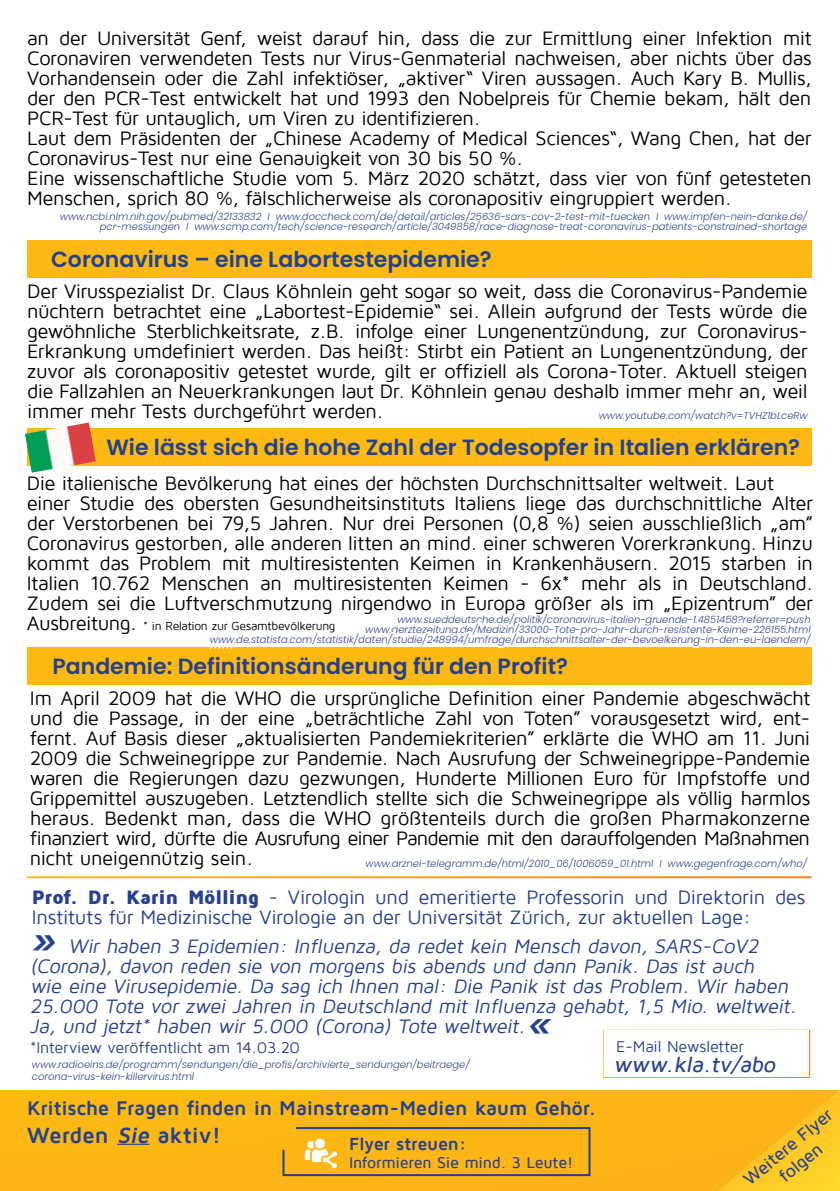
<style>
.page{position:relative;width:840px;height:1191px;background:#fff}
.page>*{position:absolute;margin:0;border:0;box-sizing:border-box;transform-origin:0 0}
.t1{font:italic 700 38px "Maven Pro";color:#25408f}
.t2{font:700 22.6px "Maven Pro";letter-spacing:-.005em;color:#25408f}
.t3{font:600 22px "Poppins";color:#25408f}
.t4{font:italic 500 22px "Maven Pro";color:#25408f}
.t5{font:700 20.4px "Maven Pro";letter-spacing:-.015em;color:#25408f}
.t6{font:20px/20px "Maven Pro";letter-spacing:-.025em;color:#000}
.t7{font:italic 20px/20px "Maven Pro";color:#25408f}
.t8{font:20px/20px "Maven Pro";letter-spacing:-.015em;color:#25408f}
.t9{font:500 18px/20px "Maven Pro";color:#25408f;text-align:center}
.t10{font:700 18px "Maven Pro";letter-spacing:-.015em;color:#25408f}
.t11{font:16px "Maven Pro";letter-spacing:-.015em;color:#25408f}
.t12{font:500 16px "Maven Pro";letter-spacing:-.015em;color:#25408f}
.t13{font:12px "Maven Pro";letter-spacing:-.025em;color:#000}
.t14{font:italic 300 10px/10px "Poppins";color:#2d4592;text-align:right}
.s1{font-size:20px}
.s2{font-weight:900}
.s3{font-weight:700;font-size:40px}
.s4{font-style:italic}
</style>
<div class="page">
<div style="left:27px;top:241px;width:784px;height:36px;background:#fdb914"></div>
<div style="left:27px;top:648px;width:784px;height:36px;background:#fdba13"></div>
<div style="left:0;top:1090px;width:839px;height:101px;background:#fdb715"></div>
<div style="left:27px;top:429px;width:784px;height:36px;background:#fdba13"></div>
<svg style="left:718px;top:1091px;width:121px;height:100px"></svg>
<div style="left:603px;top:1029px;width:206px;height:49px;background:#fff;border:2px solid #fff"></div>
<img style="left:25px;top:422px;width:71px;height:50px">
<svg style="left:282px;top:1127px;width:309px;height:50px"></svg>
<hr style="left:117px;top:1143px;width:32px;height:1px;background:#25408f">
<svg style="left:206px;top:647px;width:606px;height:38px"></svg>
<p class="t6" style="left:27px;top:29px;width:785px">an der Universität Genf, weist darauf hin, dass die zur Ermittlung einer Infektion mit Coronaviren verwendeten Tests nur Virus-Genmaterial nachweisen, aber nichts über das Vorhandensein oder die Zahl infektiöser, „aktiver“ Viren aussagen. Auch Kary B. Mullis, der den PCR-Test entwickelt hat und 1993 den Nobelpreis für Chemie bekam, hält den PCR-Test für untauglich, um Viren zu identifizieren.<br>Laut dem Präsidenten der „Chinese Academy of Medical Sciences“, Wang Chen, hat der Coronavirus-Test nur eine Genauigkeit von 30 bis 50 %.<br>Eine wissenschaftliche Studie vom 5. März 2020 schätzt, dass vier von fünf getesteten Menschen, sprich 80 %, fälschlicherweise als coronapositiv eingruppiert werden.</p>
<p class="t14" style="left:60px;top:212px;width:748px">www.ncbi.nlm.nih.gov/pubmed/32133832 I www.doccheck.com/de/detail/articles/25636-sars-cov-2-test-mit-tuecken I www.impfen-nein-danke.de/ pcr-messungen I www.scmp.com/tech/science-research/article/3049858/race-diagnose-treat-coronavirus-patients-constrained-shortage</p>
<p class="t3" style="left:51px;top:246px;width:442px">Coronavirus – eine Labortestepidemie?</p>
<p class="t6" style="left:27px;top:281px;width:781px;text-align:justify">Der Virusspezialist Dr. Claus Köhnlein geht sogar so weit, dass die Coronavirus-Pandemie nüchtern betrachtet eine „Labortest-Epidemie“ sei. Allein aufgrund der Tests würde die gewöhnliche Sterblichkeitsrate, z.B. infolge einer Lungenentzündung, zur Coronavirus-Erkrankung umdefiniert werden. Das heißt: Stirbt ein Patient an Lungenentzündung, der zuvor als coronapositiv getestet wurde, gilt er offiziell als Corona-Toter. Aktuell steigen die Fallzahlen an Neuerkrankungen laut Dr. Köhnlein genau deshalb immer mehr an, weil immer mehr Tests durchgeführt werden.</p>
<p class="t14" style="left:598px;top:410px;width:210px">www.youtube.com/watch?v=TVHZ1bLceRw</p>
<p class="t3" style="left:106px;top:434px;width:694px">Wie lässt sich die hohe Zahl der Todesopfer in Italien erklären?</p>
<p class="t6" style="left:27px;top:473px;width:787px">Die italienische Bevölkerung hat eines der höchsten Durchschnittsalter weltweit. Laut einer Studie des obersten Gesundheitsinstituts Italiens liege das durchschnittliche Alter der Verstorbenen bei 79,5 Jahren. Nur drei Personen (0,8 %) seien ausschließlich „am” Coronavirus gestorben, alle anderen litten an mind. einer schweren Vorerkrankung. Hinzu kommt das Problem mit multiresistenten Keimen in Krankenhäusern. 2015 starben in Italien 10.762 Menschen an multiresistenten Keimen - 6x* mehr als in Deutschland.<br>Zudem sei die Luftverschmutzung nirgendwo in Europa größer als im „Epizentrum” der</p>
<p class="t13" style="left:27px;top:620px;width:310px"><span class="s1">Ausbreitung.</span> * in Relation zur Gesamtbevölkerung</p>
<p class="t14" style="left:210px;top:615px;width:602px">www.sueddeutsche.de/politik/coronavirus-italien-gruende-1.4851458?referrer=push www.aerztezeitung.de/Medizin/33000-Tote-pro-Jahr-durch-resistente-Keime-226155.html www.de.statista.com/statistik/daten/studie/248994/umfrage/durchschnittsalter-der-bevoelkerung-in-den-eu-laendern/</p>
<p class="t3" style="left:52px;top:654px;width:516px">Pandemie: Definitionsänderung für den Profit?</p>
<p class="t6" style="left:30px;top:689px;width:781px;text-align:justify">Im April 2009 hat die WHO die ursprüngliche Definition einer Pandemie abgeschwächt und die Passage, in der eine „beträchtliche Zahl von Toten” vorausgesetzt wird, ent&shy;fernt. Auf Basis dieser „aktualisierten Pandemiekriterien” erklärte die WHO am 11. Juni 2009 die Schweinegrippe zur Pandemie. Nach Ausrufung der Schweinegrippe-Pandemie waren die Regierungen dazu gezwungen, Hunderte Millionen Euro für Impfstoffe und Grippemittel auszugeben. Letztendlich stellte sich die Schweinegrippe als völlig harmlos heraus. Bedenkt man, dass die WHO größtenteils durch die großen Pharmakonzerne finanziert wird, dürfte die Ausrufung einer Pandemie mit den darauffolgenden Maßnahmen nicht uneigennützig sein.</p>
<p class="t14" style="left:365px;top:858px;width:443px">www.arznei-telegramm.de/html/2010_06/1006059_01.html I www.gegenfrage.com/who/</p>
<p class="t8" style="left:32px;top:887px;width:774px"><span class="s2">Prof. Dr. Karin Mölling</span> - Virologin und emeritierte Professorin und Direktorin des<br>Instituts für Medizinische Virologie an der Universität Zürich, zur aktuellen Lage:</p>
<p class="t7" style="left:30px;top:936px;width:771px"><span class="s3">»</span> Wir haben 3 Epidemien: Influenza, da redet kein Mensch davon, SARS-CoV2 (Corona), davon reden sie von morgens bis abends und dann Panik. Das ist auch<br>wie eine Virusepidemie. Da sag ich Ihnen mal: Die Panik ist das Problem. Wir haben 25.000 Tote vor zwei Jahren in Deutschland mit Influenza gehabt, 1,5 Mio. weltweit.<br>Ja, und jetzt* haben wir 5.000 (Corona) Tote weltweit.</p>
<p class="t11" style="left:30px;top:1038px;width:271px">*Interview veröffentlicht am 14.03.20</p>
<h1 class="t1" style="left:527px;top:1002px;width:32px">«</h1>
<p class="t11" style="left:616px;top:1038px;width:129px">E-Mail Newsletter</p>
<p class="t4" style="left:613px;top:1052px;width:167px">www.kla.tv/abo</p>
<p class="t9" style="left:739px;top:1174px;width:111px;rotate:-40deg">Weitere Flyer folgen</p>
<p class="t14" style="left:32px;top:1058px;width:439px;line-height:12px;text-align:left">www.radioeins.de/programm/sendungen/die_profis/archivierte_sendungen/beitraege/ corona-virus-kein-killervirus.html</p>
<p class="t5" style="left:27px;top:1097px;width:570px">Kritische Fragen finden in Mainstream-Medien kaum Gehör.</p>
<p class="t2" style="left:27px;top:1123px;width:195px">Werden <span class="s4">Sie</span> aktiv!</p>
<p class="t10" style="left:349px;top:1134px;width:119px">Flyer streuen:</p>
<p class="t12" style="left:349px;top:1154px;width:226px">Informieren Sie mind. 3 Leute!</p>
</div>
